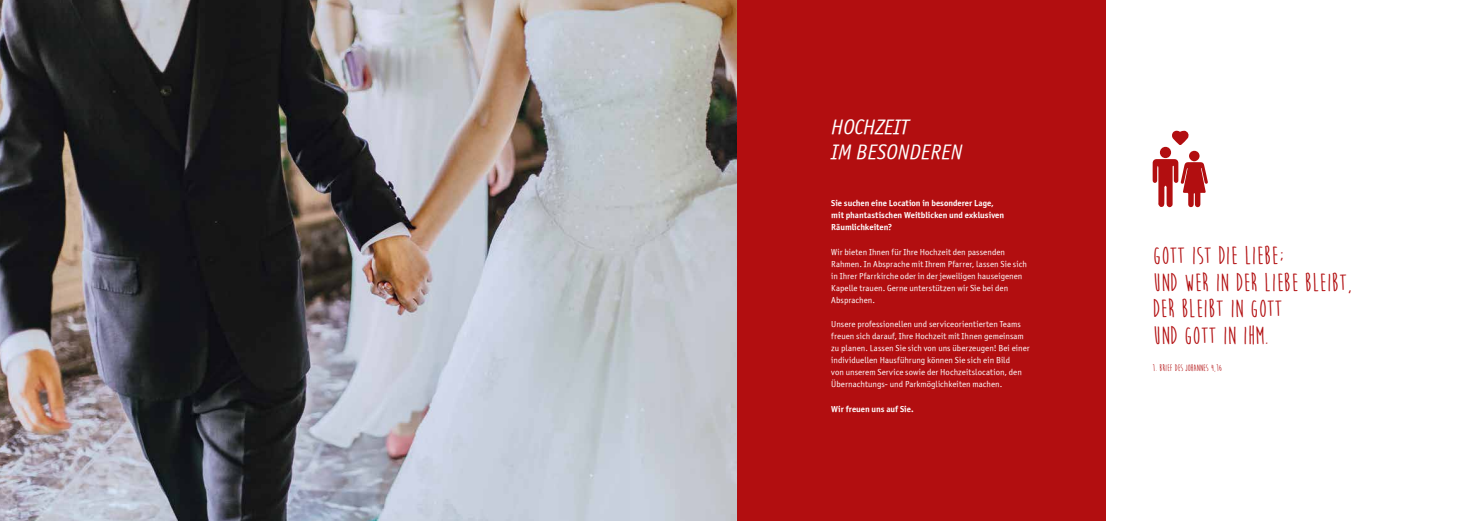
<style>
.page{position:relative;width:1474px;height:521px;background:#fff}
.page>*{position:absolute;margin:0;border:0;box-sizing:border-box;transform-origin:0 0}
.t1{font:700 25.55px/26.6px "Moon Flower";color:#b20e10}
.t2{font:italic 21px/25.2px "Officina Sans ITCTT Book";color:#fff}
.t3{font:700 9.54px "Moon Flower";color:#b20e10}
.t4{font:8.75px/12.1px "Officina Sans ITCTT Book";letter-spacing:.01em;color:#fff}
.t5{font:8.75px/12.1px "Officina Sans ITCTT Bold";color:#fff}
</style>
<div class="page">
<img style="left:0;top:0;width:737px;height:521px">
<div style="left:737px;top:0;width:368px;height:521px;background:#b20e10"></div>
<svg style="left:1152px;top:159px;width:55px;height:49px"></svg>
<svg style="left:1172px;top:130px;width:17px;height:15px"></svg>
<div style="left:1159px;top:147px;width:12px;height:11px;background:#b20e10;border-radius:50%"></div>
<div style="left:1188px;top:151px;width:11px;height:10px;background:#b20e10;border-radius:50%"></div>
<h2 class="t2" style="left:831px;top:114px;width:133px">HOCHZEIT<br>IM BESONDEREN</h2>
<p class="t5" style="left:831px;top:197px;width:174px">Sie suchen eine Location in besonderer Lage, mit phantastischen Weitblicken und exklusiven<br>Räumlichkeiten?</p>
<p class="t4" style="left:831px;top:246px;width:197px">Wir bieten Ihnen für Ihre Hochzeit den passenden Rahmen. In Absprache mit Ihrem Pfarrer, lassen Sie sich in Ihrer Pfarrkirche oder in der jeweiligen hauseigenen Kapelle trauen. Gerne unterstützen wir Sie bei den Absprachen.</p>
<p class="t4" style="left:831px;top:318px;width:200px">Unsere professionellen und serviceorientierten Teams freuen sich darauf, Ihre Hochzeit mit Ihnen gemeinsam zu planen. Lassen Sie sich von uns überzeugen! Bei einer individuellen Hausführung können Sie sich ein Bild<br>von unserem Service sowie der Hochzeitslocation, den Übernachtungs- und Parkmöglichkeiten machen.</p>
<p class="t5" style="left:831px;top:402px;width:84px">Wir freuen uns auf Sie.</p>
<h1 class="t1" style="left:1152px;top:243px;width:202px">GOTT IST DIE LIEBE;<br>UND WER IN DER LIEBE BLEIBT,<br>DER BLEIBT IN GOTT<br>UND GOTT IN IHM.</h1>
<p class="t3" style="left:1152px;top:362px;width:71px">1. BRIEF DES JOHANNES 4,16</p>
</div>
